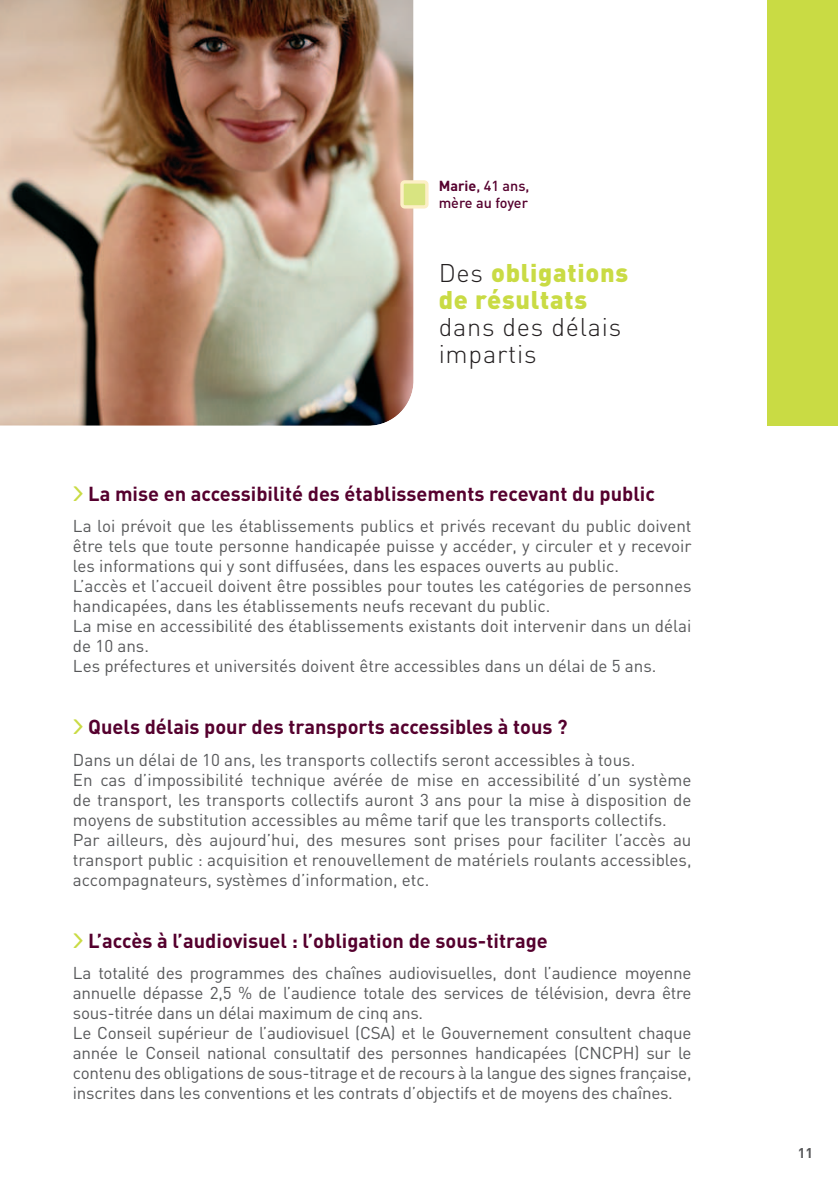
<style>
.page{position:relative;width:838px;height:1191px;background:#fff}
.page>*{position:absolute;margin:0;border:0;box-sizing:border-box;transform-origin:0 0}
.t1{font:900 25.2px/27.2px "DIN";letter-spacing:.03em;color:#c9db44}
.t2{font:300 25.2px/27.2px "DIN";letter-spacing:.03em;color:#231f20}
.t3{font:700 20px "DIN";color:#55002e}
.t4{font:17px/20px "DIN";color:#57585a}
.t5{font:500 14.4px/17.2px "DIN";color:#55002e}
.t6{font:700 14px "DIN";color:#57585a}
.s1{font-weight:700}
.s2{font-weight:300;color:#231f20}
.s3{font-family:"Beta Sans";color:#c9db44}
</style>
<div class="page">
<img style="left:0;top:0;width:413px;height:425px">
<div style="left:767px;top:0;width:70px;height:425px;background:#c9db44"></div>
<div style="left:402px;top:182px;width:24px;height:25px;background:#d8e481;border-radius:3px"></div>
<div style="left:400px;top:180px;width:28px;height:28px;border:3px solid #fcefc5;border-radius:3px"></div>
<p class="t5" style="left:438px;top:179px;width:92px"><span class="s1">Marie</span>, 41 ans, mère au foyer</p>
<h1 class="t1" style="left:438px;top:261px;width:191px"><span class="s2">Des</span> obligations de résultats</h1>
<h1 class="t2" style="left:438px;top:316px;width:184px">dans des délais impartis</h1>
<p class="t3" style="left:73px;top:486px;width:583px"><span class="s3">&gt;</span> La mise en accessibilité des établissements recevant du public</p>
<p class="t4" style="left:73px;top:517px;width:620px">La loi prévoit que les établissements publics et privés recevant du public doivent être tels que toute personne handicapée puisse y accéder, y circuler et y recevoir les informations qui y sont diffusées, dans les espaces ouverts au public.<br>L’accès et l’accueil doivent être possibles pour toutes les catégories de personnes handicapées, dans les établissements neufs recevant du public.<br>La mise en accessibilité des établissements existants doit intervenir dans un délai de 10 ans.<br>Les préfectures et universités doivent être accessibles dans un délai de 5 ans.</p>
<p class="t3" style="left:73px;top:719px;width:496px"><span class="s3">&gt;</span> Quels délais pour des transports accessibles à tous ?</p>
<p class="t4" style="left:73px;top:751px;width:620px">Dans un délai de 10 ans, les transports collectifs seront accessibles à tous.<br>En cas d’impossibilité technique avérée de mise en accessibilité d’un système de transport, les transports collectifs auront 3 ans pour la mise à disposition de moyens de substitution accessibles au même tarif que les transports collectifs.<br>Par ailleurs, dès aujourd’hui, des mesures sont prises pour faciliter l’accès au transport public : acquisition et renouvellement de matériels roulants accessibles, accompagnateurs, systèmes d’information, etc.</p>
<p class="t3" style="left:73px;top:933px;width:476px"><span class="s3">&gt;</span> L’accès à l’audiovisuel : l’obligation de sous-titrage</p>
<p class="t4" style="left:73px;top:964px;width:620px">La totalité des programmes des chaînes audiovisuelles, dont l’audience moyenne annuelle dépasse 2,5 % de l’audience totale des services de télévision, devra être sous-titrée dans un délai maximum de cinq ans.<br>Le Conseil supérieur de l’audiovisuel (CSA) et le Gouvernement consultent chaque année le Conseil national consultatif des personnes handicapées (CNCPH) sur le contenu des obligations de sous-titrage et de recours à la langue des signes française, inscrites dans les conventions et les contrats d’objectifs et de moyens des chaînes.</p>
<p class="t6" style="left:797px;top:1147px;width:17px">11</p>
</div>
